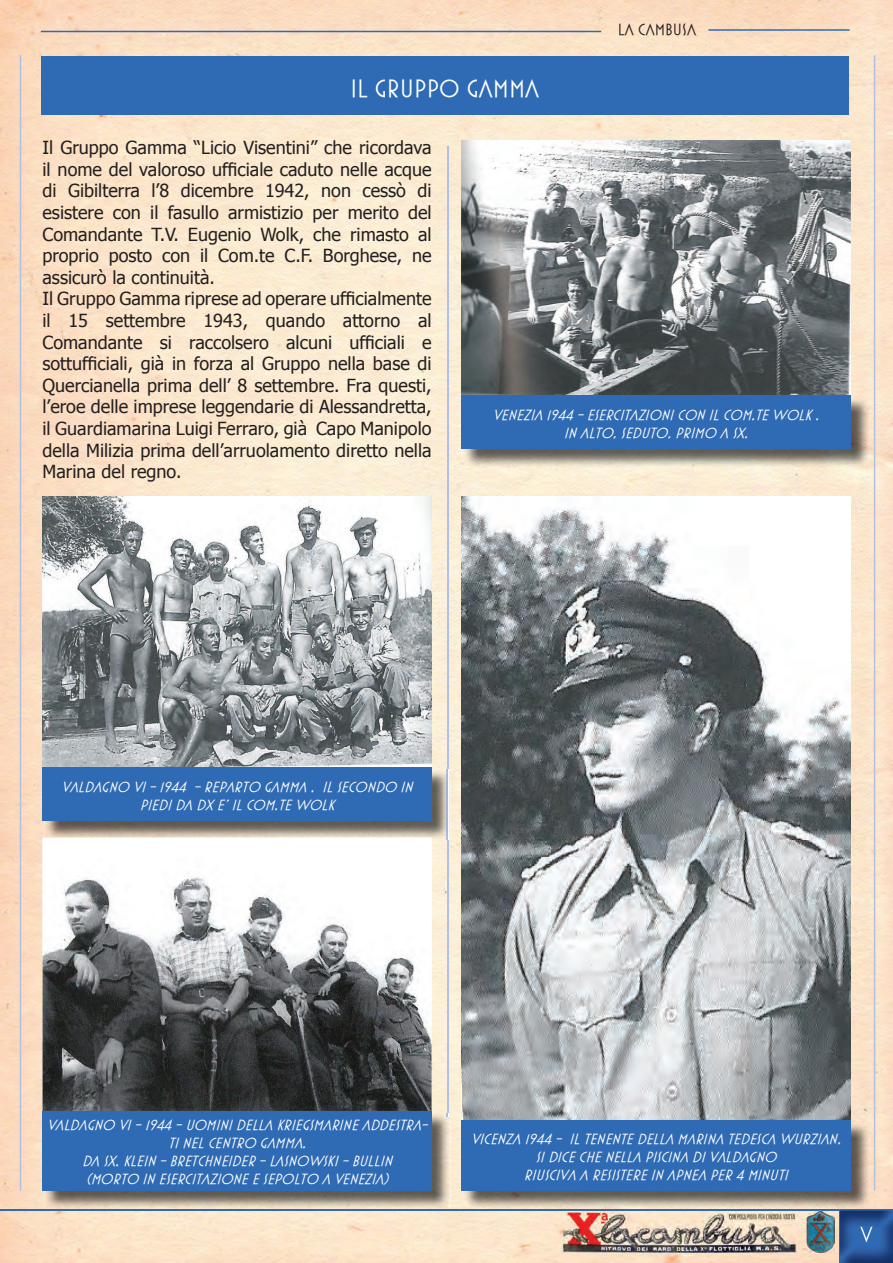
<style>
.page{position:relative;width:893px;height:1263px;background:#fff}
.page>*{position:absolute;margin:0;border:0;box-sizing:border-box;transform-origin:0 0}
.t1{font:25.5px "Mostra Three";color:#fff}
.t2{font:18px/21.6px "Tahoma";color:#231f20}
.t3{font:16.5px "Mostra Three";color:#231f20}
.t4{font:italic 15px/18px "Mostra Three";color:#fff;text-align:center}
</style>
<div class="page">
<img style="left:0;top:0;width:893px;height:1263px">
<hr style="left:0;top:1209px;width:893px;height:1px;background:#2f6bb4">
<img style="left:561px;top:1210px;width:236px;height:43px">
<img style="left:806px;top:1211px;width:28px;height:42px">
<svg style="left:806px;top:1210px;width:28px;height:1px"></svg>
<hr style="left:41px;top:31px;width:560px;height:1px;background:#2f6bb4">
<hr style="left:708px;top:29px;width:142px;height:2px;background:#2f6bb4">
<img style="left:840px;top:1210px;width:53px;height:53px">
<img style="left:860px;top:1227px;width:12px;height:15px">
<hr style="left:447px;top:146px;width:1px;height:971px;background:#b0c0e2">
<hr style="left:20px;top:55px;width:1px;height:1136px;background:#b0c0e2">
<hr style="left:874px;top:55px;width:1px;height:1136px;background:#b0c0e2">
<div style="left:41px;top:57px;width:808px;height:58px;background:#2f6bb4"></div>
<img style="left:43px;top:496px;width:389px;height:270px">
<img style="left:45px;top:770px;width:406px;height:70px">
<img style="left:447px;top:770px;width:1px;height:70px">
<div style="left:43px;top:767px;width:389px;height:54px;background:#2f6bb4"></div>
<img style="left:43px;top:838px;width:389px;height:273px">
<img style="left:45px;top:1113px;width:406px;height:96px">
<div style="left:43px;top:1111px;width:389px;height:80px;background:#2f6bb4"></div>
<img style="left:461px;top:140px;width:389px;height:255px">
<img style="left:463px;top:398px;width:406px;height:70px">
<div style="left:461px;top:395px;width:389px;height:54px;background:#2f6bb4"></div>
<img style="left:461px;top:496px;width:389px;height:624px">
<img style="left:463px;top:1122px;width:406px;height:87px">
<div style="left:461px;top:1120px;width:389px;height:71px;background:#2f6bb4"></div>
<h1 class="t1" style="left:350px;top:74px;width:190px">IL GRUPPO GAMMA</h1>
<p class="t3" style="left:618px;top:21px;width:80px">LA CAMBUSA</p>
<p class="t2" style="left:43px;top:136px;width:391px">Il Gruppo Gamma “Licio Visentini” che ricordava il nome del valoroso ufficiale caduto nelle acque di Gibilterra l’8 dicembre 1942, non cessò di esistere con il fasullo armistizio per merito del Comandante T.V. Eugenio Wolk, che rimasto al proprio posto con il Com.te C.F. Borghese, ne assicurò la continuità.<br>Il Gruppo Gamma riprese ad operare ufficialmente il 15 settembre 1943, quando attorno al Comandante si raccolsero alcuni ufficiali e sottufficiali, già in forza al Gruppo nella base di Quercianella prima dell’ 8 settembre. Fra questi, l’eroe delle imprese leggendarie di Alessandretta, il Guardiamarina Luigi Ferraro, già Capo Manipolo della Milizia prima dell’arruolamento diretto nella Marina del regno.</p>
<p class="t4" style="left:493px;top:405px;width:332px">VENEZIA 1944-ESERCITAZIONICON ILCOM.TEWOLK.<br>IN ALTO,SEDUTO,PRIMO A SX.</p>
<p class="t4" style="left:62px;top:777px;width:357px">VALDAGNO VI-1944 -REPARTO GAMMA . ILSECONDO IN<br>PIEDIDA DXE’ILCOM.TEWOLK</p>
<p class="t4" style="left:47px;top:1116px;width:386px">VALDAGNO VI-1944-UOMINIDELLA KRIEGSMARINEADDESTRA-TINELCENTRO GAMMA.<br>DA SX.KLEIN -BRETCHNEIDER-LASNOWSKI-BULLIN<br>(MORTO IN ESERCITAZIONEESEPOLTO A VENEZIA)</p>
<p class="t4" style="left:471px;top:1130px;width:376px">VICENZA 1944- ILTENENTEDELLA MARINA TEDESCA WURZIAN.<br>SIDICECHENELLA PISCINA DIVALDAGNO<br>RIUSCIVA A RESISTEREIN APNEA PER4MINUTI</p>
</div>
